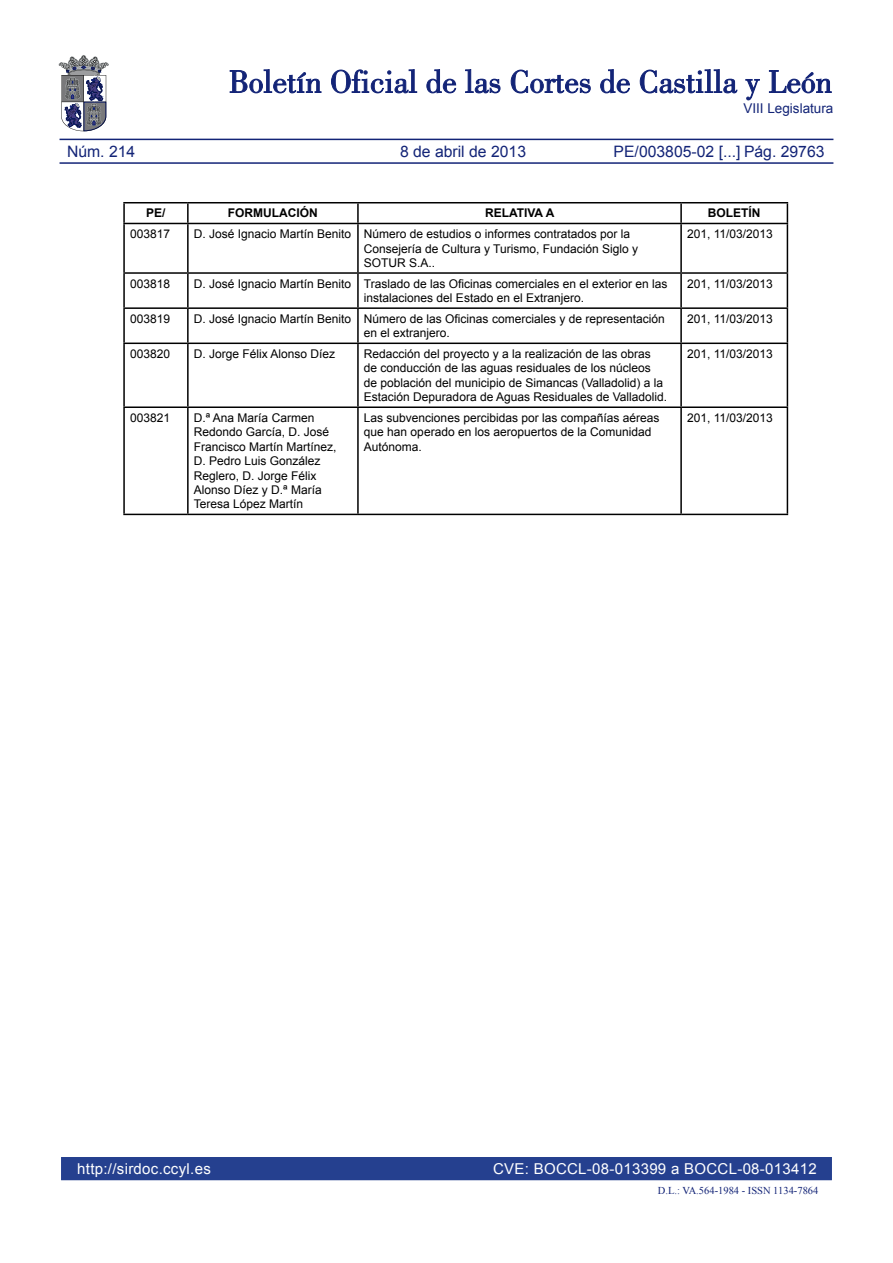
<style>
.page{position:relative;width:893px;height:1263px;background:#fff}
.page>*{position:absolute;margin:0;border:0;box-sizing:border-box;transform-origin:0 0}
.E_Referencia{font:15.75px "Arial";color:#132477}
.t1{font:15px "Arial";letter-spacing:.02em;color:#fff}
.t2{font:13.5px "Arial";color:#132477}
.TextoTabla{font:12px/14.4px "Arial";color:#000}
.TextoTabla-2{font:700 12px "Arial";color:#000}
.t3{font:10.5px "Times New Roman";color:#132477}
</style>
<div class="page">
<div style="left:60px;top:1156px;width:773px;height:25px;background:#25408f"></div>
<div style="left:60px;top:1155px;width:773px;height:27px;border:2px solid #fff"></div>
<svg style="left:230px;top:69px;width:91px;height:24px"></svg>
<svg style="left:331px;top:69px;width:86px;height:24px"></svg>
<svg style="left:426px;top:69px;width:30px;height:24px"></svg>
<svg style="left:465px;top:69px;width:35px;height:24px"></svg>
<svg style="left:511px;top:70px;width:80px;height:23px"></svg>
<svg style="left:600px;top:69px;width:30px;height:24px"></svg>
<svg style="left:640px;top:69px;width:97px;height:24px"></svg>
<svg style="left:745px;top:79px;width:15px;height:21px"></svg>
<svg style="left:769px;top:70px;width:63px;height:23px"></svg>
<svg style="left:59px;top:55px;width:50px;height:76px"></svg>
<hr style="left:60px;top:162px;width:773px;height:2px;background:#132477">
<hr style="left:60px;top:139px;width:773px;height:1px;background:#132477">
<hr style="left:123px;top:202px;width:65px;height:1px;background:#000">
<hr style="left:123px;top:203px;width:2px;height:20px;background:#000">
<hr style="left:188px;top:202px;width:170px;height:1px;background:#000">
<hr style="left:187px;top:203px;width:2px;height:20px;background:#000">
<hr style="left:358px;top:202px;width:323px;height:1px;background:#000">
<hr style="left:357px;top:203px;width:2px;height:20px;background:#000">
<hr style="left:681px;top:202px;width:107px;height:1px;background:#000">
<hr style="left:680px;top:203px;width:2px;height:20px;background:#000">
<svg style="left:787px;top:203px;width:1px;height:20px"></svg>
<hr style="left:123px;top:223px;width:65px;height:1px;background:#000">
<hr style="left:123px;top:224px;width:2px;height:48px;background:#000">
<hr style="left:188px;top:223px;width:170px;height:1px;background:#000">
<hr style="left:187px;top:224px;width:2px;height:48px;background:#000">
<hr style="left:358px;top:223px;width:323px;height:1px;background:#000">
<hr style="left:357px;top:224px;width:2px;height:48px;background:#000">
<hr style="left:681px;top:223px;width:107px;height:1px;background:#000">
<hr style="left:680px;top:224px;width:2px;height:48px;background:#000">
<hr style="left:787px;top:224px;width:1px;height:48px;background:#000">
<hr style="left:123px;top:272px;width:65px;height:2px;background:#000">
<hr style="left:123px;top:274px;width:2px;height:33px;background:#000">
<hr style="left:188px;top:272px;width:170px;height:2px;background:#000">
<hr style="left:187px;top:274px;width:2px;height:33px;background:#000">
<hr style="left:358px;top:272px;width:323px;height:2px;background:#000">
<hr style="left:357px;top:274px;width:2px;height:33px;background:#000">
<hr style="left:681px;top:272px;width:107px;height:2px;background:#000">
<hr style="left:680px;top:274px;width:2px;height:33px;background:#000">
<hr style="left:787px;top:274px;width:1px;height:33px;background:#000">
<hr style="left:123px;top:307px;width:65px;height:2px;background:#000">
<hr style="left:123px;top:309px;width:2px;height:34px;background:#000">
<hr style="left:188px;top:307px;width:170px;height:2px;background:#000">
<hr style="left:187px;top:309px;width:2px;height:34px;background:#000">
<hr style="left:358px;top:307px;width:323px;height:2px;background:#000">
<hr style="left:357px;top:309px;width:2px;height:34px;background:#000">
<hr style="left:681px;top:307px;width:107px;height:2px;background:#000">
<hr style="left:680px;top:309px;width:2px;height:34px;background:#000">
<hr style="left:787px;top:309px;width:1px;height:34px;background:#000">
<hr style="left:123px;top:343px;width:65px;height:1px;background:#000">
<hr style="left:123px;top:344px;width:2px;height:62px;background:#000">
<hr style="left:188px;top:343px;width:170px;height:1px;background:#000">
<hr style="left:187px;top:344px;width:2px;height:62px;background:#000">
<hr style="left:358px;top:343px;width:323px;height:1px;background:#000">
<hr style="left:357px;top:344px;width:2px;height:62px;background:#000">
<hr style="left:681px;top:343px;width:107px;height:1px;background:#000">
<hr style="left:680px;top:344px;width:2px;height:62px;background:#000">
<hr style="left:787px;top:344px;width:1px;height:62px;background:#000">
<hr style="left:123px;top:406px;width:65px;height:2px;background:#000">
<hr style="left:123px;top:408px;width:2px;height:106px;background:#000">
<hr style="left:188px;top:406px;width:170px;height:2px;background:#000">
<hr style="left:187px;top:408px;width:2px;height:106px;background:#000">
<hr style="left:358px;top:406px;width:323px;height:2px;background:#000">
<hr style="left:357px;top:408px;width:2px;height:106px;background:#000">
<hr style="left:681px;top:406px;width:107px;height:2px;background:#000">
<hr style="left:680px;top:408px;width:2px;height:106px;background:#000">
<hr style="left:787px;top:408px;width:1px;height:106px;background:#000">
<hr style="left:123px;top:514px;width:65px;height:1px;background:#000">
<hr style="left:188px;top:514px;width:170px;height:1px;background:#000">
<hr style="left:358px;top:514px;width:323px;height:1px;background:#000">
<hr style="left:681px;top:514px;width:107px;height:1px;background:#000">
<p class="t2" style="left:743px;top:100px;width:92px">VIII Legislatura</p>
<p class="E_Referencia" style="left:67px;top:141px;width:70px">Núm. 214</p>
<p class="E_Referencia" style="left:400px;top:141px;width:128px">8 de abril de 2013</p>
<p class="E_Referencia" style="left:614px;top:141px;width:212px">PE/003805-02 [...] Pág. 29763</p>
<p class="TextoTabla-2" style="left:146px;top:205px;width:21px">PE/</p>
<p class="TextoTabla-2" style="left:228px;top:205px;width:91px">FORMULACIÓN</p>
<p class="TextoTabla-2" style="left:485px;top:205px;width:71px">RELATIVA A</p>
<p class="TextoTabla-2" style="left:708px;top:205px;width:54px">BOLETÍN</p>
<p class="TextoTabla" style="left:130px;top:227px;width:42px">003817</p>
<p class="TextoTabla" style="left:194px;top:227px;width:159px">D. José Ignacio Martín Benito</p>
<p class="TextoTabla" style="left:364px;top:227px;width:276px">Número de estudios o informes contratados por la<br>Consejería de Cultura y Turismo, Fundación Siglo y<br>SOTUR S.A..</p>
<p class="TextoTabla" style="left:687px;top:227px;width:87px">201, 11/03/2013</p>
<p class="TextoTabla" style="left:130px;top:276px;width:42px">003818</p>
<p class="TextoTabla" style="left:194px;top:276px;width:159px">D. José Ignacio Martín Benito</p>
<p class="TextoTabla" style="left:364px;top:276px;width:305px">Traslado de las Oficinas comerciales en el exterior en las instalaciones del Estado en el Extranjero.</p>
<p class="TextoTabla" style="left:687px;top:276px;width:87px">201, 11/03/2013</p>
<p class="TextoTabla" style="left:130px;top:312px;width:42px">003819</p>
<p class="TextoTabla" style="left:194px;top:312px;width:159px">D. José Ignacio Martín Benito</p>
<p class="TextoTabla" style="left:364px;top:312px;width:302px">Número de las Oficinas comerciales y de representación en el extranjero.</p>
<p class="TextoTabla" style="left:687px;top:312px;width:87px">201, 11/03/2013</p>
<p class="TextoTabla" style="left:130px;top:347px;width:42px">003820</p>
<p class="TextoTabla" style="left:194px;top:347px;width:143px">D. Jorge Félix Alonso Díez</p>
<p class="TextoTabla" style="left:364px;top:347px;width:305px">Redacción del proyecto y a la realización de las obras<br>de conducción de las aguas residuales de los núcleos<br>de población del municipio de Simancas (Valladolid) a la Estación Depuradora de Aguas Residuales de Valladolid.</p>
<p class="TextoTabla" style="left:687px;top:347px;width:87px">201, 11/03/2013</p>
<p class="TextoTabla" style="left:130px;top:411px;width:42px">003821</p>
<p class="TextoTabla" style="left:194px;top:411px;width:144px">D.ª Ana María Carmen<br>Redondo García, D. José<br>Francisco Martín Martínez,<br>D. Pedro Luis González<br>Reglero, D. Jorge Félix<br>Alonso Díez y D.ª María<br>Teresa López Martín</p>
<p class="TextoTabla" style="left:364px;top:411px;width:297px">Las subvenciones percibidas por las compañías aéreas que han operado en los aeropuertos de la Comunidad<br>Autónoma.</p>
<p class="TextoTabla" style="left:687px;top:411px;width:87px">201, 11/03/2013</p>
<p class="t1" style="left:77px;top:1159px;width:135px">http://sirdoc.ccyl.es</p>
<p class="t1" style="left:493px;top:1159px;width:325px">CVE: BOCCL-08-013399 a BOCCL-08-013412</p>
<p class="t3" style="left:658px;top:1183px;width:162px">D.L.: VA.564-1984 - ISSN 1134-7864</p>
</div>
